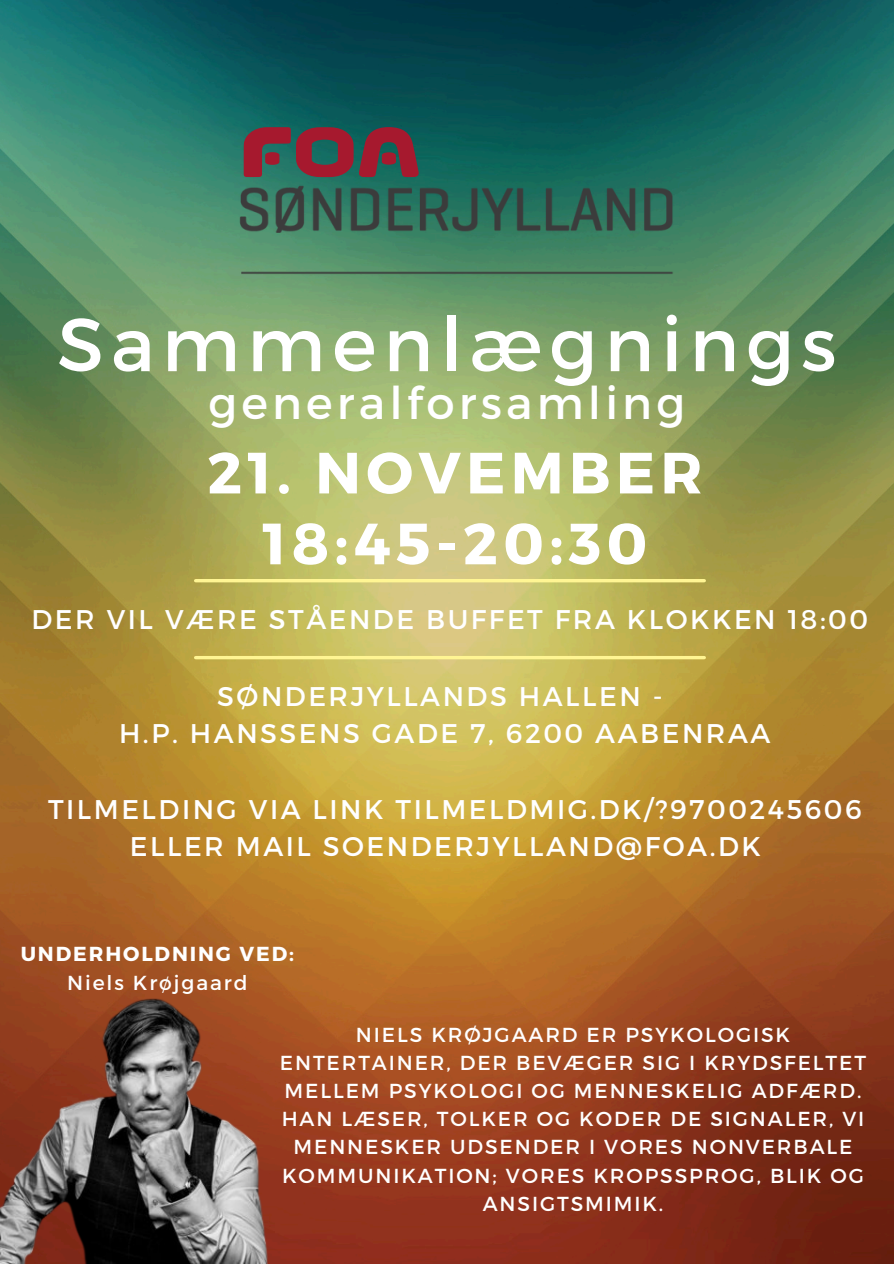
<style>
.page{position:relative;width:894px;height:1264px;background:#fff}
.page>*{position:absolute;margin:0;border:0;box-sizing:border-box;transform-origin:0 0}
.t1{font:75px "Montserrat";letter-spacing:.095em;color:#fff}
.t2{font:700 58.05px "Montserrat";letter-spacing:.095em;color:#fff}
.t3{font:45px "Montserrat";letter-spacing:.095em;color:#fff}
.t4{font:27px/37.2px "Montserrat";letter-spacing:.095em;color:#fff;text-align:center}
.t5{font:20.25px/28.2px "Montserrat";letter-spacing:.095em;color:#fff;text-align:center}
.t6{font:700 20.25px "Montserrat";letter-spacing:.095em;color:#fff}
</style>
<div class="page">
<img style="left:0;top:0;width:893px;height:1263px">
<hr style="left:195px;top:579px;width:509px;height:3px;background:#fff593">
<hr style="left:195px;top:656px;width:509px;height:3px;background:#fff593">
<img style="left:0;top:982px;width:281px;height:281px">
<img style="left:74px;top:178px;width:741px;height:118px">
<svg style="left:244px;top:127px;width:175px;height:50px;background:#6b3a42"></svg>
<p class="t1" style="left:57px;top:296px;width:780px">Sammenlægnings</p>
<p class="t3" style="left:208px;top:374px;width:478px">generalforsamling</p>
<p class="t2" style="left:207px;top:435px;width:496px">21. NOVEMBER</p>
<h4 class="t2" style="left:262px;top:506px;width:386px">18:45-20:30</h4>
<p class="t4" style="left:32px;top:600px;width:837px">DER VIL VÆRE STÅENDE BUFFET FRA KLOKKEN 18:00</p>
<p class="t4" style="left:119px;top:676px;width:652px">SØNDERJYLLANDS HALLEN -<br>H.P. HANSSENS GADE 7, 6200 AABENRAA</p>
<h4 class="t4" style="left:130px;top:789px;width:733px;text-align:left;text-indent:-82px">TILMELDING VIA LINK TILMELDMIG.DK/?9700245606<br>ELLER MAIL SOENDERJYLLAND@FOA.DK</h4>
<p class="t6" style="left:21px;top:941px;width:275px">UNDERHOLDNING VED:</p>
<p class="t5" style="left:67px;top:967px;width:182px">Niels Krøjgaard</p>
<p class="t5" style="left:280px;top:1019px;width:587px">NIELS KRØJGAARD ER PSYKOLOGISK ENTERTAINER, DER BEVÆGER SIG I KRYDSFELTET MELLEM PSYKOLOGI OG MENNESKELIG ADFÆRD.<br>HAN LÆSER, TOLKER OG KODER DE SIGNALER, VI MENNESKER UDSENDER I VORES NONVERBALE KOMMUNIKATION; VORES KROPSSPROG, BLIK OG ANSIGTSMIMIK.</p>
</div>
